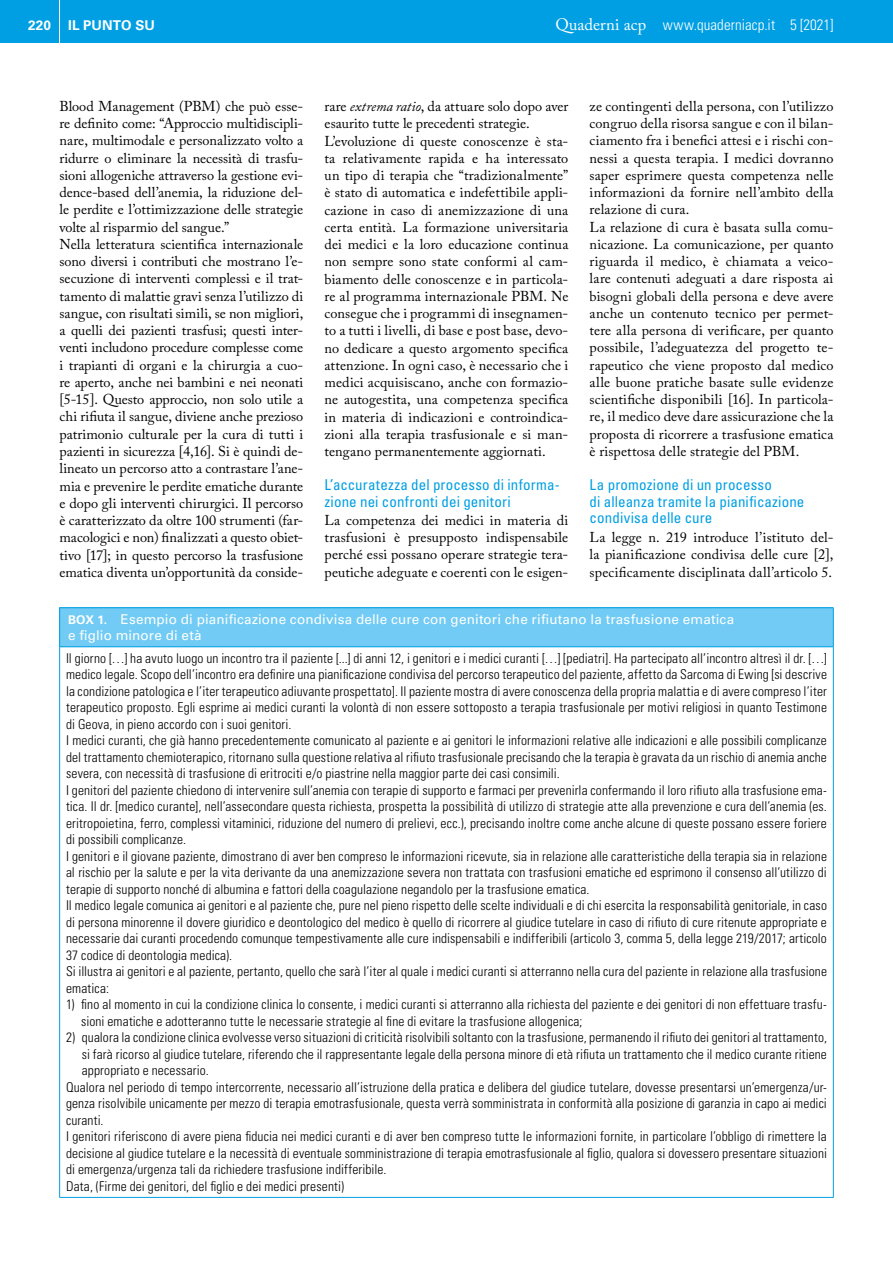
<style>
.page{position:relative;width:893px;height:1263px;background:#fff}
.page>*{position:absolute;margin:0;border:0;box-sizing:border-box;transform-origin:0 0}
.t1{font:condensed 15px/16.5px "Univers LT Std";letter-spacing:.01em;color:#009fe3}
.t2{font:300 condensed 15px "Univers LT Std";letter-spacing:.005em;color:#fff}
.t3{font:14.25px/17.2px "Adobe Caslon Pro";color:#000}
.t4{font:300 condensed 13.5px/16.5px "Univers LT Std";letter-spacing:.01em;color:#000}
.t5{font:13.5px/16.5px "Univers LT Std";letter-spacing:.01em;color:#fff}
.t6{font:700 13.5px "Univers LT Std";color:#fff}
.s1{font-family:"Adobe Caslon Pro";font-weight:400;font-stretch:normal;font-size:16.5px}
.s2{font-style:inherit}
.s3{font-style:italic}
.s4{font-weight:700;font-size:12px}
</style>
<div class="page">
<div style="left:0;top:0;width:893px;height:43px;background:#009fe3"></div>
<hr style="left:59px;top:0;width:1px;height:48px;background:#fff">
<div style="left:60px;top:608px;width:773px;height:39px;background:#71cbf4"></div>
<hr style="left:59px;top:647px;width:1px;height:550px;background:#009fe3">
<hr style="left:833px;top:647px;width:1px;height:550px;background:#009fe3">
<hr style="left:59px;top:1197px;width:775px;height:1px;background:#009fe3">
<hr style="left:59px;top:607px;width:775px;height:1px;background:#009fe3">
<hr style="left:59px;top:608px;width:1px;height:38px;background:#009fe3">
<hr style="left:833px;top:608px;width:1px;height:38px;background:#009fe3">
<hr style="left:59px;top:646px;width:775px;height:1px;background:#009fe3">
<p class="t6" style="left:28px;top:17px;width:24px">220</p>
<p class="t6" style="left:68px;top:17px;width:26px">IL PUNTO</p>
<p class="t6" style="left:135px;top:17px;width:11px">SU</p>
<p class="t2" style="left:555px;top:15px;width:280px"><span class="s1">Quaderni acp</span> www.quaderniacp.it <span class="s2">5 [2021]</span></p>
<p class="t3" style="left:60px;top:97px;width:245px">Blood Management (PBM) che può esse&shy;re definito come: “Approccio multidiscipli&shy;nare, multimodale e personalizzato volto a ridurre o eliminare la necessità di trasfu&shy;sioni allogeniche attraverso la gestione evi&shy;dence-based dell’anemia, la riduzione del&shy;le perdite e l’ottimizzazione delle strategie volte al risparmio del sangue.”<br>Nella letteratura scientifica internazionale sono diversi i contributi che mostrano l’e&shy;secuzione di interventi complessi e il trat&shy;tamento di malattie gravi senza l’utilizzo di sangue, con risultati simili, se non migliori, a quelli dei pazienti trasfusi; questi inter&shy;venti includono procedure complesse come i trapianti di organi e la chirurgia a cuo&shy;re aperto, anche nei bambini e nei neonati [5-15]. Questo approccio, non solo utile a chi rifiuta il sangue, diviene anche prezioso patrimonio culturale per la cura di tutti i pazienti in sicurezza [4,16]. Si è quindi de&shy;lineato un percorso atto a contrastare l’ane&shy;mia e prevenire le perdite ematiche durante e dopo gli interventi chirurgici. Il percorso è caratterizzato da oltre 100 strumenti (far&shy;macologici e non) finalizzati a questo obiet&shy;tivo [17]; in questo percorso la trasfusione ematica diventa un’opportunità da conside-</p>
<p class="t3" style="left:325px;top:97px;width:245px">rare <span class="s3">extrema ratio</span>, da attuare solo dopo aver esaurito tutte le precedenti strategie.<br>L’evoluzione di queste conoscenze è sta&shy;ta relativamente rapida e ha interessato un tipo di terapia che “tradizionalmente” è stato di automatica e indefettibile appli&shy;cazione in caso di anemizzazione di una certa entità. La formazione universitaria dei medici e la loro educazione continua non sempre sono state conformi al cam&shy;biamento delle conoscenze e in particola&shy;re al programma internazionale PBM. Ne consegue che i programmi di insegnamen&shy;to a tutti i livelli, di base e post base, devo&shy;no dedicare a questo argomento specifica attenzione. In ogni caso, è necessario che i medici acquisiscano, anche con formazio&shy;ne autogestita, una competenza specifica in materia di indicazioni e controindica&shy;zioni alla terapia trasfusionale e si man&shy;tengano permanentemente aggiornati.</p>
<p class="t3" style="left:590px;top:97px;width:245px">ze contingenti della persona, con l’utilizzo congruo della risorsa sangue e con il bilan&shy;ciamento fra i benefici attesi e i rischi con&shy;nessi a questa terapia. I medici dovranno saper esprimere questa competenza nelle informazioni da fornire nell’ambito della relazione di cura.<br>La relazione di cura è basata sulla comu&shy;nicazione. La comunicazione, per quanto riguarda il medico, è chiamata a veico&shy;lare contenuti adeguati a dare risposta ai bisogni globali della persona e deve avere anche un contenuto tecnico per permet&shy;tere alla persona di verificare, per quanto possibile, l’adeguatezza del progetto te&shy;rapeutico che viene proposto dal medico alle buone pratiche basate sulle evidenze scientifiche disponibili [16]. In particola&shy;re, il medico deve dare assicurazione che la proposta di ricorrere a trasfusione ematica è rispettosa delle strategie del PBM.</p>
<p class="t1" style="left:590px;top:477px;width:216px">La promozione di un processo<br>di alleanza tramite la pianificazione condivisa delle cure</p>
<p class="t3" style="left:590px;top:529px;width:245px;text-align:justify">La legge n. 219 introduce l’istituto del&shy;la pianificazione condivisa delle cure [2], specificamente disciplinata dall’articolo 5.</p>
<p class="t5" style="left:68px;top:611px;width:668px"><span class="s4">BOX 1.</span> Esempio di pianificazione condivisa delle cure con genitori che rifiutano la trasfusione ematica e figlio minore di età</p>
<p class="t4" style="left:66px;top:650px;width:763px">Il giorno […] ha avuto luogo un incontro tra il paziente [...] di anni 12, i genitori e i medici curanti […] [pediatri]. Ha partecipato all’incontro altresì il dr. […] medico legale. Scopo dell’incontro era definire una pianificazione condivisa del percorso terapeutico del paziente, affetto da Sarcoma di Ewing [si descrive la condizione patologica e l’iter terapeutico adiuvante prospettato]. Il paziente mostra di avere conoscenza della propria malattia e di avere compreso l’iter terapeutico proposto. Egli esprime ai medici curanti la volontà di non essere sottoposto a terapia trasfusionale per motivi religiosi in quanto Testimone di Geova, in pieno accordo con i suoi genitori.<br>I medici curanti, che già hanno precedentemente comunicato al paziente e ai genitori le informazioni relative alle indicazioni e alle possibili complicanze del trattamento chemioterapico, ritornano sulla questione relativa al rifiuto trasfusionale precisando che la terapia è gravata da un rischio di anemia anche severa, con necessità di trasfusione di eritrociti e/o piastrine nella maggior parte dei casi consimili.<br>I genitori del paziente chiedono di intervenire sull’anemia con terapie di supporto e farmaci per prevenirla confermando il loro rifiuto alla trasfusione ema&shy;tica. Il dr. [medico curante], nell’assecondare questa richiesta, prospetta la possibilità di utilizzo di strategie atte alla prevenzione e cura dell’anemia (es. eritropoietina, ferro, complessi vitaminici, riduzione del numero di prelievi, ecc.), precisando inoltre come anche alcune di queste possano essere foriere di possibili complicanze.<br>I genitori e il giovane paziente, dimostrano di aver ben compreso le informazioni ricevute, sia in relazione alle caratteristiche della terapia sia in relazione al rischio per la salute e per la vita derivante da una anemizzazione severa non trattata con trasfusioni ematiche ed esprimono il consenso all’utilizzo di terapie di supporto nonché di albumina e fattori della coagulazione negandolo per la trasfusione ematica.<br>Il medico legale comunica ai genitori e al paziente che, pure nel pieno rispetto delle scelte individuali e di chi esercita la responsabilità genitoriale, in caso di persona minorenne il dovere giuridico e deontologico del medico è quello di ricorrere al giudice tutelare in caso di rifiuto di cure ritenute appropriate e necessarie dai curanti procedendo comunque tempestivamente alle cure indispensabili e indifferibili (articolo 3, comma 5, della legge 219/2017; articolo 37 codice di deontologia medica).<br>Si illustra ai genitori e al paziente, pertanto, quello che sarà l’iter al quale i medici curanti si atterranno nella cura del paziente in relazione alla trasfusione ematica:</p>
<p class="t4" style="left:81px;top:996px;width:747px;text-indent:-15px">1) fino al momento in cui la condizione clinica lo consente, i medici curanti si atterranno alla richiesta del paziente e dei genitori di non effettuare trasfu&shy;sioni ematiche e adotteranno tutte le necessarie strategie al fine di evitare la trasfusione allogenica;</p>
<p class="t4" style="left:66px;top:1029px;width:762px">2) qualora la condizione clinica evolvesse verso situazioni di criticità risolvibili soltanto con la trasfusione, permanendo il rifiuto dei genitori al trattamento,</p>
<p class="t4" style="left:82px;top:1046px;width:747px">si farà ricorso al giudice tutelare, riferendo che il rappresentante legale della persona minore di età rifiuta un trattamento che il medico curante ritiene</p>
<p class="t4" style="left:82px;top:1062px;width:128px">appropriato e necessario.</p>
<p class="t4" style="left:66px;top:1079px;width:762px">Qualora nel periodo di tempo intercorrente, necessario all’istruzione della pratica e delibera del giudice tutelare, dovesse presentarsi un’emergenza/ur-</p>
<p class="t4" style="left:66px;top:1095px;width:762px">genza risolvibile unicamente per mezzo di terapia emotrasfusionale, questa verrà somministrata in conformità alla posizione di garanzia in capo ai medici</p>
<p class="t4" style="left:66px;top:1112px;width:39px">curanti.</p>
<p class="t4" style="left:66px;top:1128px;width:762px">I genitori riferiscono di avere piena fiducia nei medici curanti e di aver ben compreso tutte le informazioni fornite, in particolare l’obbligo di rimettere la</p>
<p class="t4" style="left:66px;top:1145px;width:762px">decisione al giudice tutelare e la necessità di eventuale somministrazione di terapia emotrasfusionale al figlio, qualora si dovessero presentare situazioni</p>
<p class="t4" style="left:66px;top:1161px;width:322px">di emergenza/urgenza tali da richiedere trasfusione indifferibile.</p>
<p class="t4" style="left:66px;top:1178px;width:280px">Data, (Firme dei genitori, del figlio e dei medici presenti)</p>
<p class="t1" style="left:325px;top:477px;width:237px">L’accuratezza del processo di informa&shy;zione nei confronti dei genitori</p>
<p class="t3" style="left:325px;top:511px;width:245px;text-align:justify">La competenza dei medici in materia di trasfusioni è presupposto indispensabile perché essi possano operare strategie tera&shy;peutiche adeguate e coerenti con le esigen-</p>
</div>
